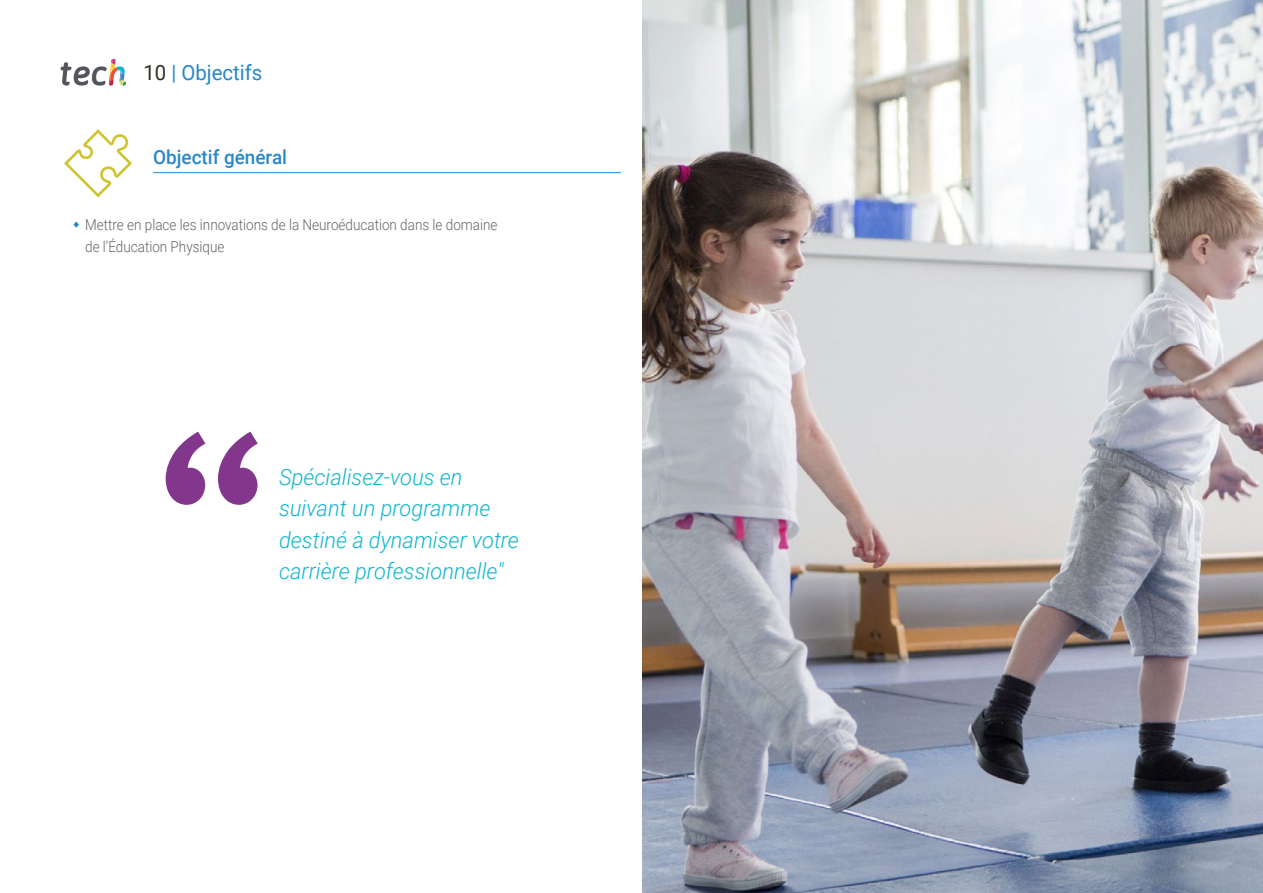
<style>
.page{position:relative;width:1263px;height:893px;background:#fff}
.page>*{position:absolute;margin:0;border:0;box-sizing:border-box;transform-origin:0 0}
.t1{font:italic 300 22.5px/31.5px "Roboto";color:#0fb6cf}
.t2{font:21px "Roboto";color:#2488c9}
.t3{font:500 19.5px "Roboto";color:#2988c9}
.t4{font:300 15px/22.5px "Roboto";color:#61646a;scale:.9 1}
.s1{color:#312e20}
</style>
<div class="page">
<img style="left:642px;top:0;width:621px;height:893px">
<svg style="left:61px;top:59px;width:65px;height:27px"></svg>
<svg style="left:166px;top:432px;width:92px;height:73px"></svg>
<hr style="left:153px;top:172px;width:468px;height:1px;background:#2488c9">
<svg style="left:64px;top:129px;width:68px;height:68px"></svg>
<p class="t2" style="left:144px;top:57px;width:120px"><span class="s1">10</span> | Objectifs</p>
<p class="t3" style="left:153px;top:144px;width:135px">Objectif général</p>
<p class="t4" style="left:85px;top:213px;width:460px">Mettre en place les innovations de la Neuroéducation dans le domaine de l’Éducation Physique</p>
<p class="t1" style="left:279px;top:460px;width:241px">Spécialisez-vous en suivant un programme destiné à dynamiser votre carrière professionnelle"</p>
</div>
